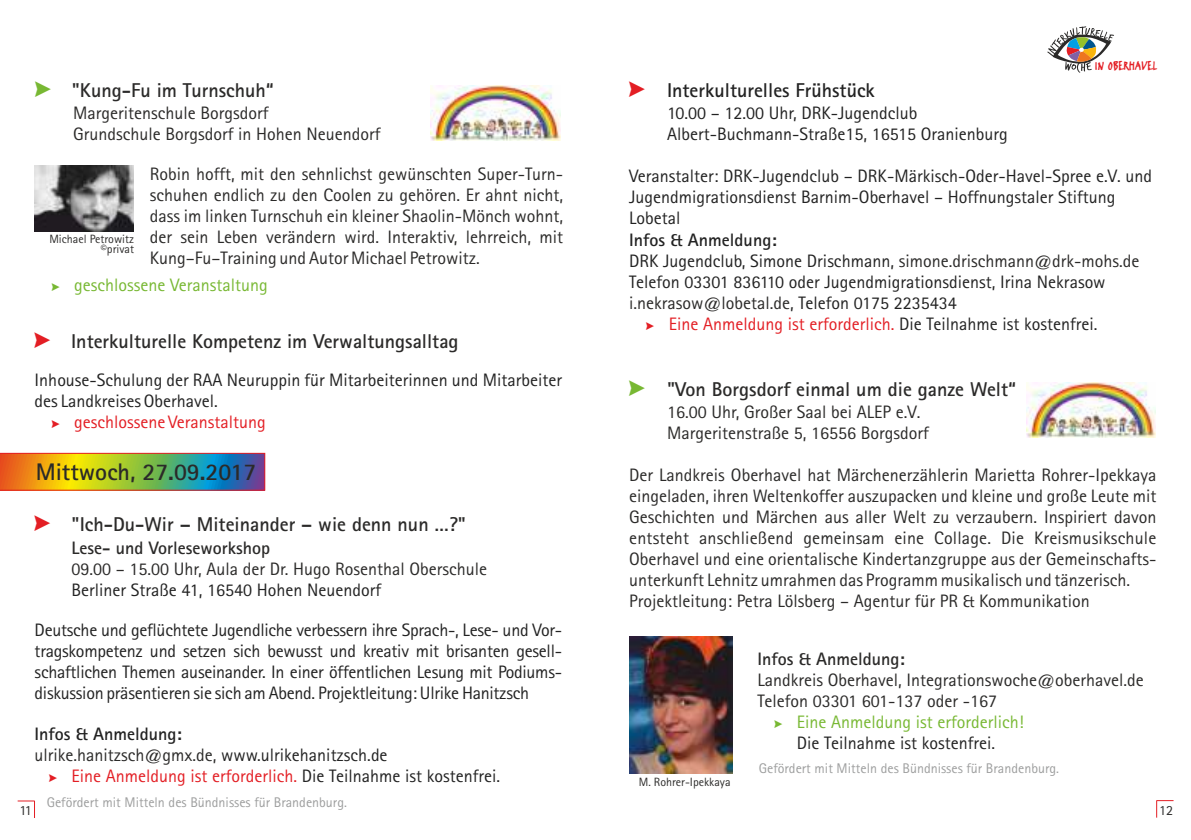
<style>
.page{position:relative;width:1191px;height:840px;background:#fff}
.page>*{position:absolute;margin:0;border:0;box-sizing:border-box;transform-origin:0 0}
.t1{font:700 24px "Rotis Sans Serif";color:#2b2a29}
.t2{font:700 20px "Rotis Sans Serif";color:#2b2a29}
.t3{font:700 20px "Rotis Sans Serif";color:#222}
.t4{font:18px/21px "Rotis Sans Serif";color:#2b2a29}
.t5{font:18px/21px "Rotis Sans Serif";color:#222}
.t6{font:18px "Rotis Sans Serif";color:#e31e24}
.t7{font:18px "Rotis Sans Serif";color:#78b833}
.t8{font:700 18px "Rotis Sans Serif";color:#2b2a29}
.t9{font:700 18px "Rotis Sans Serif";color:#222}
.t10{font:14px "Rotis Sans Serif";color:#9d9e9e}
.t11{font:14px "Rotis Sans Serif";color:#2b2a29}
.t12{font:13.8px "FF Erikrighthand";color:#e31e24}
.t13{font:12px/10.4px "Rotis Sans Serif";color:#2b2a29;text-align:right}
.s1{color:#222}
.s2{color:#2b2a29}
</style>
<div class="page">
<svg style="left:18px;top:800px;width:17px;height:17px"></svg>
<img style="left:431px;top:85px;width:129px;height:55px">
<svg style="left:0;top:453px;width:265px;height:37px;background:#929f51"></svg>
<img style="left:35px;top:165px;width:98px;height:66px">
<svg style="left:1156px;top:800px;width:17px;height:17px"></svg>
<svg style="left:1047px;top:26px;width:67px;height:47px"></svg>
<img style="left:1026px;top:383px;width:129px;height:54px">
<img style="left:629px;top:636px;width:103px;height:137px">
<p class="t2" style="left:72px;top:82px;width:203px">"Kung-Fu im Turnschuh“</p>
<p class="t4" style="left:73px;top:103px;width:309px">Margeritenschule Borgsdorf<br>Grundschule Borgsdorf in Hohen Neuendorf</p>
<p class="t4" style="left:150px;top:164px;width:415px;text-align:justify">Robin hofft, mit den sehnlichst gewünschten Super-Turn&shy;schuhen endlich zu den Coolen zu gehören. Er ahnt nicht, dass im linken Turnschuh ein kleiner Shaolin-Mönch wohnt, der sein Leben verändern wird. Interaktiv, lehrreich, mit Kung–Fu–Training und Autor Michael Petrowitz.</p>
<p class="t7" style="left:74px;top:277px;width:195px">geschlossene Veranstaltung</p>
<p class="t2" style="left:71px;top:332px;width:389px">Interkulturelle Kompetenz im Verwaltungsalltag</p>
<p class="t5" style="left:35px;top:370px;width:529px">Inhouse-Schulung der RAA Neuruppin für Mitarbeiterinnen und Mitarbeiter des Landkreises Oberhavel.</p>
<p class="t6" style="left:74px;top:414px;width:193px">geschlossene Veranstaltung</p>
<p class="t13" style="left:49px;top:234px;width:86px">Michael Petrowitz ©privat</p>
<h1 class="t1" style="left:36px;top:462px;width:222px">Mittwoch, 27.09.2017</h1>
<p class="t2" style="left:72px;top:516px;width:396px">"Ich-Du-Wir – Miteinander – wie denn nun …?"</p>
<p class="t8" style="left:72px;top:540px;width:200px">Lese- und Vorleseworkshop</p>
<p class="t4" style="left:72px;top:560px;width:417px">09.00 – 15.00 Uhr, Aula der Dr. Hugo Rosenthal Oberschule</p>
<p class="t5" style="left:72px;top:581px;width:311px">Berliner Straße 41, 16540 Hohen Neuendorf</p>
<p class="t5" style="left:35px;top:620px;width:529px;text-align:justify">Deutsche und geflüchtete Jugendliche verbessern ihre Sprach-, Lese- und Vor&shy;tragskompetenz und setzen sich bewusst und kreativ mit brisanten gesell&shy;schaftlichen Themen auseinander. In einer öffentlichen Lesung mit Podiums&shy;diskussion präsentieren sie sich am Abend. Projektleitung: Ulrike Hanitzsch</p>
<p class="t9" style="left:35px;top:725px;width:149px">Infos &amp; Anmeldung:</p>
<p class="t4" style="left:35px;top:745px;width:354px">ulrike.hanitzsch@gmx.de, <span class="s1">www.ulrikehanitzsch.de</span></p>
<p class="t6" style="left:72px;top:767px;width:430px">Eine Anmeldung ist erforderlich. <span class="s1">Die Teilnahme ist kostenfrei.</span></p>
<p class="t11" style="left:19px;top:803px;width:14px">11</p>
<p class="t10" style="left:47px;top:796px;width:302px">Gefördert mit Mitteln des Bündnisses für Brandenburg.</p>
<p class="t12" style="left:1095px;top:61px;width:64px">IN OBERHAVEL</p>
<p class="t3" style="left:667px;top:82px;width:209px">Interkulturelles Frühstück</p>
<p class="t5" style="left:667px;top:104px;width:342px">10.00 – 12.00 Uhr, DRK-Jugendclub<br>Albert-Buchmann-Straße15, 16515 Oranienburg</p>
<p class="t5" style="left:629px;top:166px;width:524px">Veranstalter: DRK-Jugendclub – DRK-Märkisch-Oder-Havel-Spree e.V. und<br>Jugendmigrationsdienst Barnim-Oberhavel – Hoffnungstaler Stiftung<br>Lobetal</p>
<p class="t9" style="left:629px;top:232px;width:149px">Infos &amp; Anmeldung:</p>
<p class="t5" style="left:629px;top:252px;width:511px">DRK Jugendclub, Simone Drischmann, <span class="s2">simone.drischmann@drk-mohs.de</span></p>
<p class="t5" style="left:629px;top:273px;width:478px">Telefon 03301 836110 oder Jugendmigrationsdienst, Irina Nekrasow</p>
<p class="t4" style="left:629px;top:294px;width:329px">i.nekrasow@lobetal.de<span class="s1">, Telefon 0175 2235434</span></p>
<p class="t6" style="left:668px;top:316px;width:430px">Eine Anmeldung ist erforderlich. <span class="s1">Die Teilnahme ist kostenfrei.</span></p>
<p class="t2" style="left:667px;top:381px;width:350px">"Von Borgsdorf einmal um die ganze Welt“</p>
<p class="t4" style="left:667px;top:402px;width:263px">16.00 Uhr, Großer Saal bei ALEP e.V.<br>Margeritenstraße 5, 16556 Borgsdorf</p>
<p class="t4" style="left:629px;top:465px;width:529px">Der Landkreis Oberhavel hat Märchenerzählerin Marietta Rohrer-Ipekkaya eingeladen, ihren Weltenkoffer auszupacken und kleine und große Leute mit Geschichten und Märchen aus aller Welt zu verzaubern. Inspiriert davon entsteht anschließend gemeinsam eine Collage. Die Kreismusikschule Oberhavel und eine orientalische Kindertanzgruppe aus der Gemeinschafts&shy;unterkunft Lehnitz umrahmen das Programm musikalisch und tänzerisch.<br>Projektleitung: Petra Lölsberg – Agentur für PR &amp; Kommunikation</p>
<p class="t8" style="left:757px;top:651px;width:149px">Infos &amp; Anmeldung:</p>
<p class="t4" style="left:757px;top:670px;width:388px">Landkreis Oberhavel, Integrationswoche@oberhavel.de<br>Telefon 03301 601-137 oder -167</p>
<p class="t7" style="left:797px;top:714px;width:228px">Eine Anmeldung ist erforderlich!</p>
<p class="t5" style="left:797px;top:733px;width:200px">Die Teilnahme ist kostenfrei.</p>
<p class="t13" style="left:639px;top:777px;width:93px">M. Rohrer-Ipekkaya</p>
<p class="t10" style="left:759px;top:761px;width:302px">Gefördert mit Mitteln des Bündnisses für Brandenburg.</p>
<p class="t11" style="left:1159px;top:803px;width:15px">12</p>
</div>
